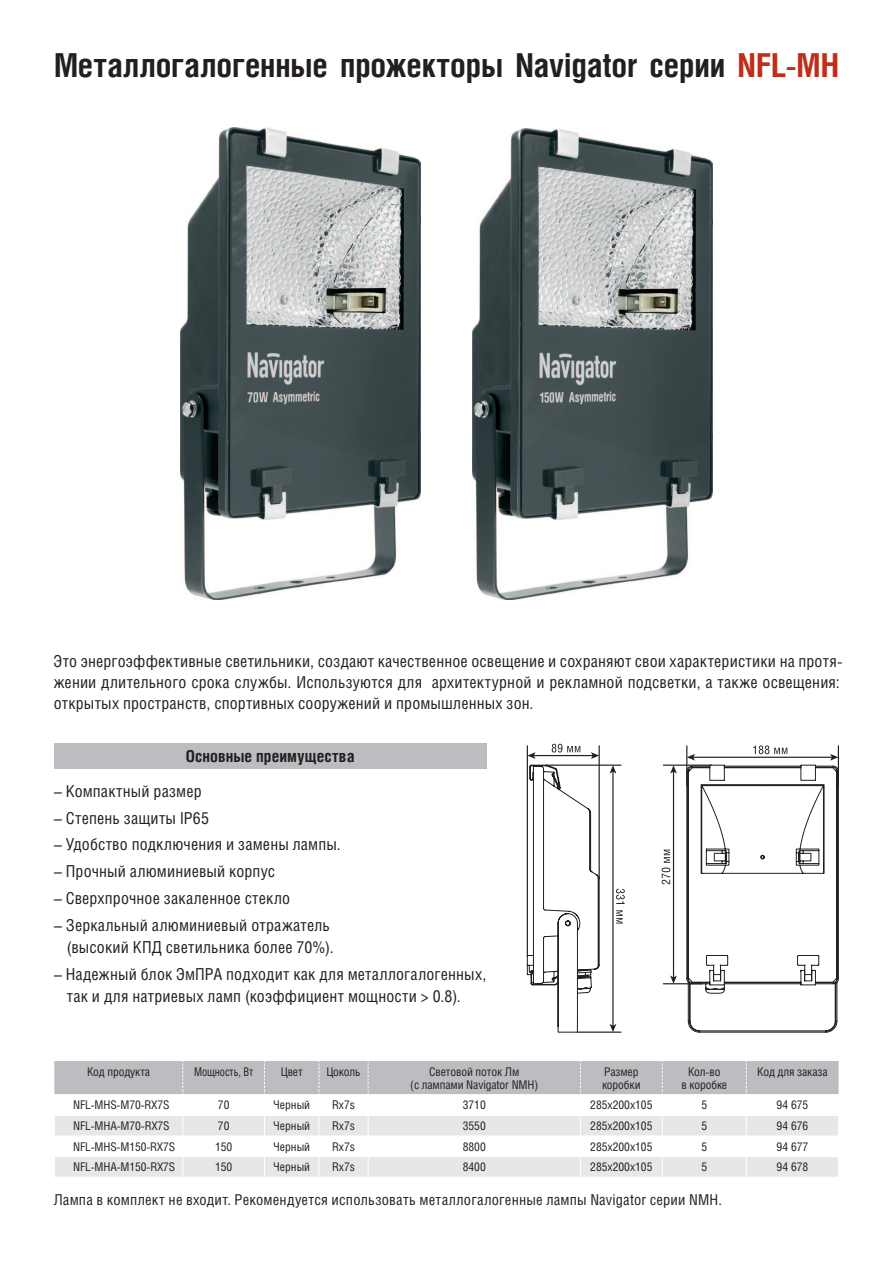
<style>
.page{position:relative;width:893px;height:1263px;background:#fff}
.page>*{position:absolute;margin:0;border:0;box-sizing:border-box;transform-origin:0 0}
.t1{font:700 33px "Helios Cond";letter-spacing:-.005em;color:#231f20}
.t2{font:16.5px/21px "Helios Cond";letter-spacing:.01em;color:#231f20}
.t3{font:700 16.5px "Helios Cond";letter-spacing:.005em;color:#231f20}
.t4{font:15px "Helios Cond";letter-spacing:.015em;color:#231f20}
.t5{font:12px/13px "Helios Cond";letter-spacing:-.01em;color:#231f20;text-align:center}
.t6{font:12px "Helios Cond";letter-spacing:-.01em;color:#231f20;scale:.9 1}
.s1{color:#c02d19}
</style>
<div class="page">
<div style="left:54px;top:744px;width:432px;height:25px;background:#bcbdc0"></div>
<img style="left:181px;top:127px;width:239px;height:472px">
<img style="left:473px;top:128px;width:239px;height:472px">
<svg style="left:54px;top:1061px;width:785px;height:116px"></svg>
<hr style="left:612px;top:771px;width:2px;height:255px;background:#231f20">
<svg style="left:610px;top:766px;width:6px;height:7px"></svg>
<svg style="left:610px;top:1024px;width:6px;height:7px"></svg>
<hr style="left:577px;top:1031px;width:44px;height:2px;background:#231f20">
<hr style="left:546px;top:764px;width:75px;height:2px;background:#231f20">
<svg style="left:526px;top:744px;width:74px;height:289px"></svg>
<svg style="left:616px;top:889px;width:9px;height:15px"></svg>
<svg style="left:616px;top:910px;width:7px;height:13px"></svg>
<svg style="left:686px;top:745px;width:153px;height:288px"></svg>
<hr style="left:673px;top:771px;width:1px;height:207px;background:#231f20">
<svg style="left:670px;top:766px;width:7px;height:7px"></svg>
<svg style="left:670px;top:975px;width:7px;height:8px"></svg>
<hr style="left:663px;top:983px;width:40px;height:1px;background:#231f20">
<hr style="left:663px;top:764px;width:49px;height:2px;background:#231f20">
<hr style="left:693px;top:757px;width:139px;height:1px;background:#231f20">
<svg style="left:687px;top:754px;width:8px;height:7px"></svg>
<svg style="left:830px;top:754px;width:8px;height:7px"></svg>
<svg style="left:753px;top:745px;width:34px;height:9px"></svg>
<svg style="left:662px;top:850px;width:8px;height:34px"></svg>
<hr style="left:686px;top:746px;width:1px;height:40px;background:#231f20">
<hr style="left:838px;top:746px;width:1px;height:40px;background:#231f20">
<h1 class="t1" style="left:54px;top:46px;width:786px">Металлогалогенные прожекторы Navigator серии <span class="s1">NFL-MH</span></h1>
<p class="t2" style="left:54px;top:650px;width:791px">Это энергоэффективные светильники, создают качественное освещение и сохраняют свои характеристики на протя&shy;жении длительного срока службы. Используются для архитектурной и рекламной подсветки, а также освещения: открытых пространств, спортивных сооружений и промышленных зон.</p>
<p class="t3" style="left:186px;top:746px;width:170px">Основные преимущества</p>
<p class="t2" style="left:54px;top:780px;width:149px">– Компактный размер</p>
<p class="t2" style="left:54px;top:807px;width:157px">– Степень защиты IP65</p>
<p class="t2" style="left:54px;top:834px;width:288px">– Удобство подключения и замены лампы.</p>
<p class="t2" style="left:54px;top:861px;width:222px">– Прочный алюминиевый корпус</p>
<p class="t2" style="left:54px;top:887px;width:238px">– Сверхпрочное закаленное стекло</p>
<p class="t2" style="left:54px;top:913px;width:281px;line-height:22.5px;text-align:right">– Зеркальный алюминиевый отражатель (высокий КПД светильника более 70%).</p>
<p class="t2" style="left:67px;top:963px;width:421px;line-height:22.5px;text-indent:-13px">– Надежный блок ЭмПРА подходит как для металлогалогенных, так и для натриевых ламп (коэффициент мощности &gt; 0.8).</p>
<p class="t5" style="left:87px;top:1065px;width:64px">Код продукта</p>
<p class="t6" style="left:194px;top:1064px;width:67px">Мощность, Вт</p>
<p class="t5" style="left:281px;top:1065px;width:23px">Цвет</p>
<p class="t5" style="left:326px;top:1065px;width:36px">Цоколь</p>
<p class="t5" style="left:410px;top:1065px;width:129px">Световой поток Лм<br>(с лампами Navigator NMH)</p>
<p class="t5" style="left:602px;top:1065px;width:40px;text-align:left">Размер коробки</p>
<p class="t5" style="left:681px;top:1065px;width:47px">Кол-во<br>в коробке</p>
<p class="t5" style="left:757px;top:1065px;width:72px">Код для заказа</p>
<p class="t5" style="left:73px;top:1098px;width:98px">NFL-MHS-M70-RX7S</p>
<p class="t5" style="left:218px;top:1098px;width:13px">70</p>
<p class="t5" style="left:273px;top:1098px;width:39px">Черный</p>
<p class="t5" style="left:332px;top:1098px;width:24px">Rx7s</p>
<p class="t5" style="left:463px;top:1098px;width:25px">3710</p>
<p class="t5" style="left:590px;top:1098px;width:64px">285х200х105</p>
<p class="t5" style="left:701px;top:1098px;width:7px">5</p>
<p class="t5" style="left:777px;top:1098px;width:33px">94 675</p>
<p class="t5" style="left:73px;top:1119px;width:98px">NFL-MHA-M70-RX7S</p>
<p class="t5" style="left:218px;top:1119px;width:13px">70</p>
<p class="t5" style="left:273px;top:1119px;width:39px">Черный</p>
<p class="t5" style="left:332px;top:1119px;width:24px">Rx7s</p>
<p class="t5" style="left:463px;top:1119px;width:25px">3550</p>
<p class="t5" style="left:590px;top:1119px;width:64px">285х200х105</p>
<p class="t5" style="left:701px;top:1119px;width:7px">5</p>
<p class="t5" style="left:777px;top:1119px;width:33px">94 676</p>
<p class="t5" style="left:73px;top:1140px;width:104px">NFL-MHS-M150-RX7S</p>
<p class="t5" style="left:215px;top:1140px;width:19px">150</p>
<p class="t5" style="left:273px;top:1140px;width:39px">Черный</p>
<p class="t5" style="left:332px;top:1140px;width:24px">Rx7s</p>
<p class="t5" style="left:463px;top:1140px;width:25px">8800</p>
<p class="t5" style="left:590px;top:1140px;width:64px">285х200х105</p>
<p class="t5" style="left:701px;top:1140px;width:7px">5</p>
<p class="t5" style="left:777px;top:1140px;width:33px">94 677</p>
<p class="t5" style="left:73px;top:1160px;width:104px">NFL-MHA-M150-RX7S</p>
<p class="t5" style="left:215px;top:1160px;width:19px">150</p>
<p class="t5" style="left:273px;top:1160px;width:39px">Черный</p>
<p class="t5" style="left:332px;top:1160px;width:24px">Rx7s</p>
<p class="t5" style="left:463px;top:1160px;width:25px">8400</p>
<p class="t5" style="left:590px;top:1160px;width:64px">285х200х105</p>
<p class="t5" style="left:701px;top:1160px;width:7px">5</p>
<p class="t5" style="left:777px;top:1160px;width:33px">94 678</p>
<p class="t4" style="left:54px;top:1190px;width:670px">Лампа в комплект не входит. Рекомендуется использовать металлогалогенные лампы Navigator серии NMH.</p>
</div>
